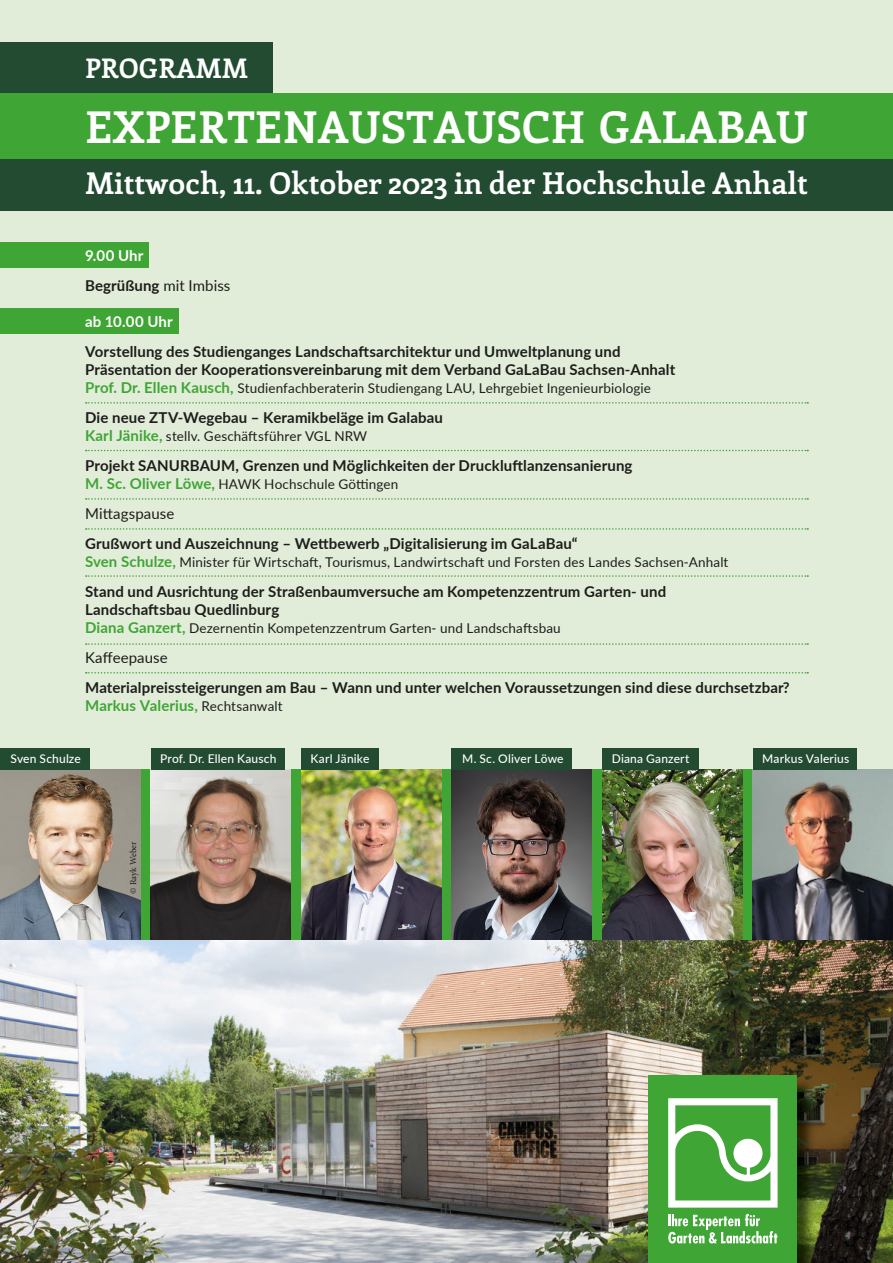
<style>
.page{position:relative;width:893px;height:1263px;background:#fff}
.page>*{position:absolute;margin:0;border:0;box-sizing:border-box;transform-origin:0 0}
.t1{font:700 43.8px "Enriqueta";color:#fff}
.t2{font:700 30px "Enriqueta";color:#fff}
.t3{font:700 27px "Enriqueta";color:#fff}
.t4{font:700 15px/18px "Lato";letter-spacing:.01em;color:#1d1d1b}
.t5{font:15px "Lato";letter-spacing:.005em;color:#1d1d1b}
.t6{font:700 15px "Lato";letter-spacing:.01em;color:#fff}
.t7{font:13.5px "Lato";letter-spacing:.01em;color:#1d1d1b}
.t8{font:500 12px "Lato";letter-spacing:.015em;color:#fff}
.t9{font:9px "Minion Pro";color:#1d1d1b}
.s1{color:#fff}
.s2{font-weight:400}
.s3{font-weight:700;font-size:15px;color:#3fa535}
.s4{color:#3fa535}
.s5{font-weight:400;font-size:13.5px}
</style>
<div class="page">
<img style="left:0;top:940px;width:893px;height:323px">
<div style="left:0;top:0;width:893px;height:770px;background:#e2edd9"></div>
<div style="left:0;top:43px;width:272px;height:51px;background:#234b32"></div>
<div style="left:0;top:94px;width:893px;height:68px;background:#3fa535"></div>
<div style="left:0;top:159px;width:893px;height:51px;background:#234b32"></div>
<img style="left:797px;top:1078px;width:19px;height:185px">
<div style="left:648px;top:1076px;width:149px;height:187px;background:#3fa535"></div>
<svg style="left:668px;top:1098px;width:110px;height:109px"></svg>
<svg style="left:668px;top:1214px;width:109px;height:29px"></svg>
<div style="left:0;top:242px;width:149px;height:25px;background:#3fa535"></div>
<div style="left:0;top:308px;width:179px;height:26px;background:#3fa535"></div>
<svg style="left:86px;top:402px;width:722px;height:2px"></svg>
<svg style="left:86px;top:450px;width:722px;height:1px"></svg>
<svg style="left:86px;top:528px;width:722px;height:2px"></svg>
<svg style="left:86px;top:498px;width:722px;height:2px"></svg>
<svg style="left:86px;top:575px;width:722px;height:2px"></svg>
<svg style="left:86px;top:643px;width:722px;height:2px"></svg>
<svg style="left:86px;top:672px;width:722px;height:1px"></svg>
<div style="left:0;top:770px;width:893px;height:170px;background:#3fa535"></div>
<img style="left:301px;top:770px;width:140px;height:170px">
<div style="left:301px;top:748px;width:78px;height:22px;background:#234b32"></div>
<img style="left:452px;top:770px;width:140px;height:170px">
<div style="left:452px;top:748px;width:120px;height:22px;background:#234b32"></div>
<img style="left:602px;top:770px;width:140px;height:170px">
<div style="left:602px;top:748px;width:96px;height:22px;background:#234b32"></div>
<img style="left:753px;top:770px;width:140px;height:170px">
<div style="left:753px;top:748px;width:104px;height:22px;background:#234b32"></div>
<img style="left:0;top:770px;width:140px;height:170px">
<div style="left:0;top:748px;width:89px;height:22px;background:#234b32"></div>
<img style="left:151px;top:770px;width:140px;height:170px">
<div style="left:151px;top:748px;width:133px;height:22px;background:#234b32"></div>
<h3 class="t3" style="left:85px;top:49px;width:165px">PROGRAMM</h3>
<h1 class="t1" style="left:85px;top:96px;width:724px">EXPERTENAUSTAUSCH GALABAU</h1>
<h2 class="t2" style="left:85px;top:162px;width:724px">Mittwoch, 11. Oktober 2023 in der Hochschule Anhalt</h2>
<p class="t4" style="left:85px;top:239px;width:147px;line-height:30px"><span class="s1">9.00 Uhr<br></span>Begrüßung <span class="s2">mit Imbiss</span></p>
<p class="t6" style="left:85px;top:310px;width:89px">ab 10.00 Uhr</p>
<p class="t4" style="left:85px;top:341px;width:592px">Vorstellung des Studienganges Landschaftsarchitektur und Umweltplanung und<br>Präsentation der Kooperationsvereinbarung mit dem Verband GaLaBau Sachsen-Anhalt</p>
<p class="t7" style="left:85px;top:378px;width:567px"><span class="s3">Prof. Dr. Ellen Kausch,</span> Studienfachberaterin Studiengang LAU, Lehrgebiet Ingenieurbiologie</p>
<p class="t4" style="left:85px;top:407px;width:359px">Die neue ZTV-Wegebau – Keramikbeläge im Galabau</p>
<p class="t7" style="left:85px;top:426px;width:284px"><span class="s3">Karl Jänike,</span> stellv. Geschäftsführer VGL NRW</p>
<p class="t4" style="left:85px;top:455px;width:549px">Projekt SANURBAUM, Grenzen und Möglichkeiten der Druckluftlanzensanierung</p>
<p class="t7" style="left:85px;top:474px;width:315px"><span class="s3">M. Sc. Oliver Löwe,</span> HAWK Hochschule Göttingen</p>
<p class="t5" style="left:85px;top:502px;width:91px">Mittagspause</p>
<p class="t4" style="left:85px;top:533px;width:494px">Grußwort und Auszeichnung – Wettbewerb „Digitalisierung im GaLaBau“</p>
<p class="t7" style="left:85px;top:552px;width:645px"><span class="s3">Sven Schulze,</span> Minister für Wirtschaft, Tourismus, Landwirtschaft und Forsten des Landes Sachsen-Anhalt</p>
<p class="t4" style="left:85px;top:581px;width:583px">Stand und Ausrichtung der Straßenbaumversuche am Kompetenzzentrum Garten- und<br>Landschaftsbau Quedlinburg</p>
<p class="t7" style="left:85px;top:618px;width:477px"><span class="s3">Diana Ganzert,</span> Dezernentin Kompetenzzentrum Garten- und Landschaftsbau</p>
<p class="t5" style="left:85px;top:646px;width:84px">Kaffeepause</p>
<p class="t4" style="left:85px;top:677px;width:706px">Materialpreissteigerungen am Bau – Wann und unter welchen Voraussetzungen sind diese durchsetzbar?<br><span class="s4">Markus Valerius,</span> <span class="s5">Rechtsanwalt</span></p>
<p class="t8" style="left:11px;top:750px;width:72px">Sven Schulze</p>
<p class="t8" style="left:160px;top:750px;width:118px">Prof. Dr. Ellen Kausch</p>
<p class="t8" style="left:311px;top:750px;width:60px">Karl Jänike</p>
<p class="t8" style="left:462px;top:750px;width:103px">M. Sc. Oliver Löwe</p>
<p class="t8" style="left:612px;top:750px;width:79px">Diana Ganzert</p>
<p class="t8" style="left:762px;top:750px;width:89px">Markus Valerius</p>
<p class="t9" style="left:127px;top:894px;width:54px;rotate:-90deg">© Rayk Weber</p>
</div>
